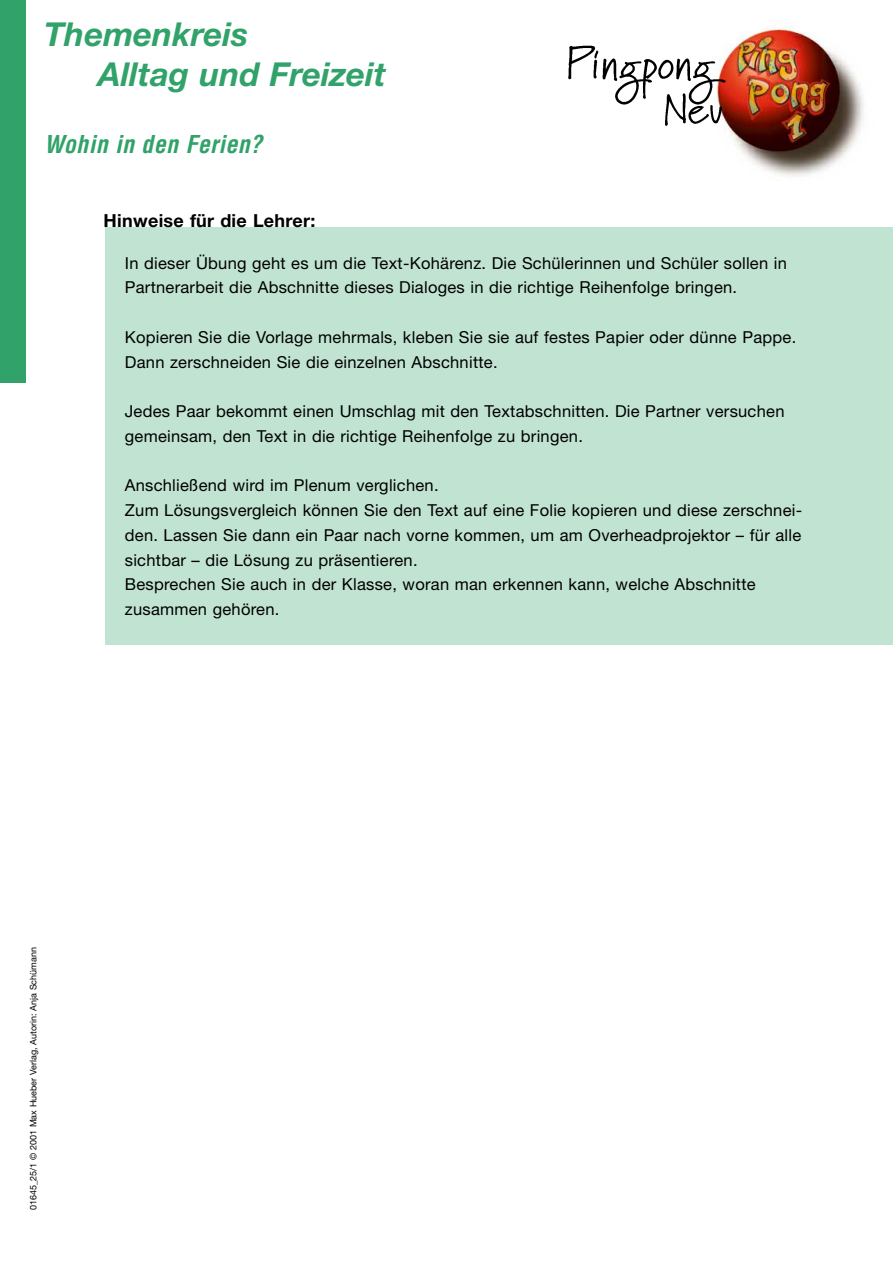
<style>
.page{position:relative;width:893px;height:1262px;background:#fff}
.page>*{position:absolute;margin:0;border:0;box-sizing:border-box;transform-origin:0 0}
.t1{font:italic 700 33px/39.6px "Helvetica Neue";color:#31a269}
.t2{font:italic 700 condensed 24px "Helvetica";letter-spacing:.015em;color:#31a269}
.t3{font:700 18px "Helvetica Neue";letter-spacing:.015em;color:#000}
.t4{font:16.5px/24.8px "Helvetica Neue";letter-spacing:.015em;color:#000}
.t5{font:9px "Helvetica Neue";color:#000}
</style>
<div class="page">
<img style="left:734px;top:25px;width:130px;height:152px">
<div style="left:0;top:0;width:26px;height:383px;background:#31a269"></div>
<img style="left:568px;top:36px;width:181px;height:105px">
<div style="left:105px;top:227px;width:787px;height:418px;background:#c1e3d2"></div>
<h1 class="t1" style="left:98px;top:18px;width:289px;text-indent:-54px">Themenkreis<br>Alltag und Freizeit</h1>
<h2 class="t2" style="left:44px;top:135px;width:219px">Wohin in den Ferien?</h2>
<p class="t3" style="left:104px;top:214px;width:213px">Hinweise für die Lehrer:</p>
<p class="t4" style="left:125px;top:252px;width:663px">In dieser Übung geht es um die Text-Kohärenz. Die Schülerinnen und Schüler sollen in<br>Partnerarbeit die Abschnitte dieses Dialoges in die richtige Reihenfolge bringen.</p>
<p class="t4" style="left:125px;top:326px;width:673px">Kopieren Sie die Vorlage mehrmals, kleben Sie sie auf festes Papier oder dünne Pappe.<br>Dann zerschneiden Sie die einzelnen Abschnitte.</p>
<p class="t4" style="left:125px;top:400px;width:661px">Jedes Paar bekommt einen Umschlag mit den Textabschnitten. Die Partner versuchen gemeinsam, den Text in die richtige Reihenfolge zu bringen.</p>
<p class="t4" style="left:125px;top:475px;width:679px">Anschließend wird im Plenum verglichen.<br>Zum Lösungsvergleich können Sie den Text auf eine Folie kopieren und diese zerschnei&shy;den. Lassen Sie dann ein Paar nach vorne kommen, um am Overheadprojektor – für alle sichtbar – die Lösung zu präsentieren.<br>Besprechen Sie auch in der Klasse, woran man erkennen kann, welche Abschnitte zusammen gehören.</p>
<p class="t5" style="left:30px;top:1210px;width:265px;rotate:-90deg">01645_25/1 © 2001 Max Hueber Verlag, Autorin: Anja Schümann</p>
</div>
